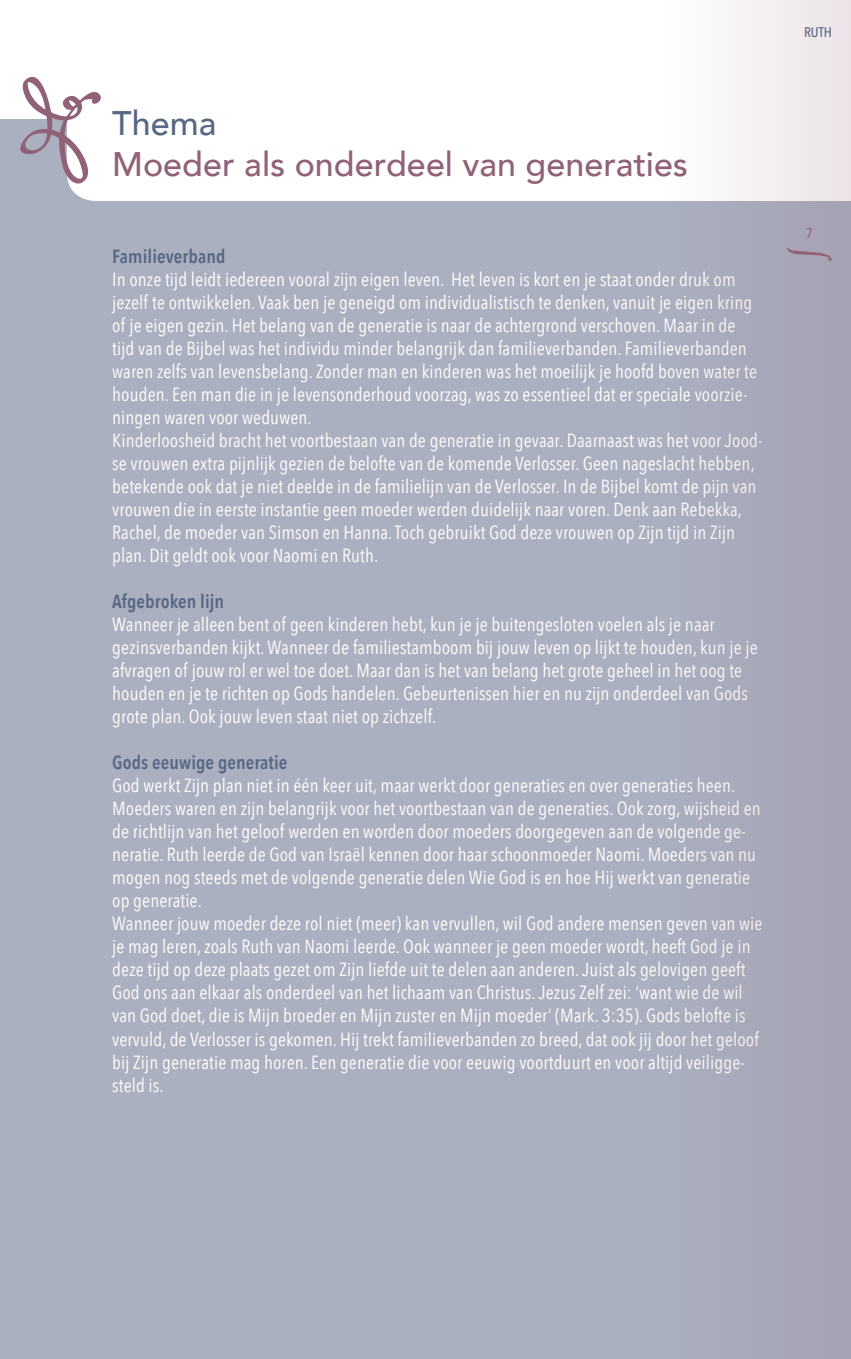
<style>
.page{position:relative;width:851px;height:1359px;background:#fff}
.page>*{position:absolute;margin:0;border:0;box-sizing:border-box;transform-origin:0 0}
.t1{font:500 34px "Avenir";color:#916277}
.t2{font:500 34px "Avenir";letter-spacing:.005em;color:#586883}
.t3{font:19px/23px "Avenir Next Condensed";letter-spacing:.005em;color:#fff}
.t4{font:600 19px "Avenir Next Condensed";letter-spacing:.005em;color:#586883}
.t5{font:500 14px "Avenir Next Condensed";color:#586883}
.t6{font:500 14px "Avenir Next Condensed";color:#916277}
</style>
<div class="page">
<div style="left:0;top:119px;width:850px;height:1239px;background:#aab0c0"></div>
<div style="left:72px;top:119px;width:596px;height:82px;background:#fff"></div>
<svg style="left:20px;top:76px;width:85px;height:114px"></svg>
<svg style="left:668px;top:0;width:182px;height:1358px"></svg>
<svg style="left:786px;top:248px;width:45px;height:13px"></svg>
<h1 class="t2" style="left:112px;top:93px;width:106px">Thema</h1>
<h1 class="t1" style="left:112px;top:134px;width:577px">Moeder als onderdeel van generaties</h1>
<p class="t4" style="left:112px;top:239px;width:115px">Familieverband</p>
<p class="t3" style="left:112px;top:266px;width:651px">In onze tijd leidt iedereen vooral zijn eigen leven. Het leven is kort en je staat onder druk om jezelf te ontwikkelen. Vaak ben je geneigd om individualistisch te denken, vanuit je eigen kring of je eigen gezin. Het belang van de generatie is naar de achtergrond verschoven. Maar in de tijd van de Bijbel was het individu minder belangrijk dan familieverbanden. Familieverbanden waren zelfs van levensbelang. Zonder man en kinderen was het moeilijk je hoofd boven water te houden. Een man die in je levensonderhoud voorzag, was zo essentieel dat er speciale voorzie&shy;ningen waren voor weduwen.<br>Kinderloosheid bracht het voortbestaan van de generatie in gevaar. Daarnaast was het voor Jood&shy;se vrouwen extra pijnlijk gezien de belofte van de komende Verlosser. Geen nageslacht hebben, betekende ook dat je niet deelde in de familielijn van de Verlosser. In de Bijbel komt de pijn van vrouwen die in eerste instantie geen moeder werden duidelijk naar voren. Denk aan Rebekka, Rachel, de moeder van Simson en Hanna. Toch gebruikt God deze vrouwen op Zijn tijd in Zijn plan. Dit geldt ook voor Naomi en Ruth.</p>
<p class="t4" style="left:112px;top:585px;width:113px">Afgebroken lijn</p>
<p class="t3" style="left:112px;top:612px;width:647px">Wanneer je alleen bent of geen kinderen hebt, kun je je buitengesloten voelen als je naar gezinsverbanden kijkt. Wanneer de familiestamboom bij jouw leven op lijkt te houden, kun je je afvragen of jouw rol er wel toe doet. Maar dan is het van belang het grote geheel in het oog te houden en je te richten op Gods handelen. Gebeurtenissen hier en nu zijn onderdeel van Gods grote plan. Ook jouw leven staat niet op zichzelf.</p>
<p class="t4" style="left:112px;top:746px;width:177px">Gods eeuwige generatie</p>
<p class="t3" style="left:112px;top:773px;width:651px">God werkt Zijn plan niet in één keer uit, maar werkt door generaties en over generaties heen.<br>Moeders waren en zijn belangrijk voor het voortbestaan van de generaties. Ook zorg, wijsheid en de richtlijn van het geloof werden en worden door moeders doorgegeven aan de volgende ge&shy;neratie. Ruth leerde de God van Israël kennen door haar schoonmoeder Naomi. Moeders van nu mogen nog steeds met de volgende generatie delen Wie God is en hoe Hij werkt van generatie op generatie.<br>Wanneer jouw moeder deze rol niet (meer) kan vervullen, wil God andere mensen geven van wie je mag leren, zoals Ruth van Naomi leerde. Ook wanneer je geen moeder wordt, heeft God je in deze tijd op deze plaats gezet om Zijn liefde uit te delen aan anderen. Juist als gelovigen geeft God ons aan elkaar als onderdeel van het lichaam van Christus. Jezus Zelf zei: ‘want wie de wil van God doet, die is Mijn broeder en Mijn zuster en Mijn moeder’ (Mark. 3:35). Gods belofte is vervuld, de Verlosser is gekomen. Hij trekt familieverbanden zo breed, dat ook jij door het geloof bij Zijn generatie mag horen. Een generatie die voor eeuwig voortduurt en voor altijd veiligge&shy;steld is.</p>
<p class="t5" style="left:803px;top:24px;width:29px">RUTH</p>
<p class="t6" style="left:805px;top:224px;width:8px">7</p>
</div>
